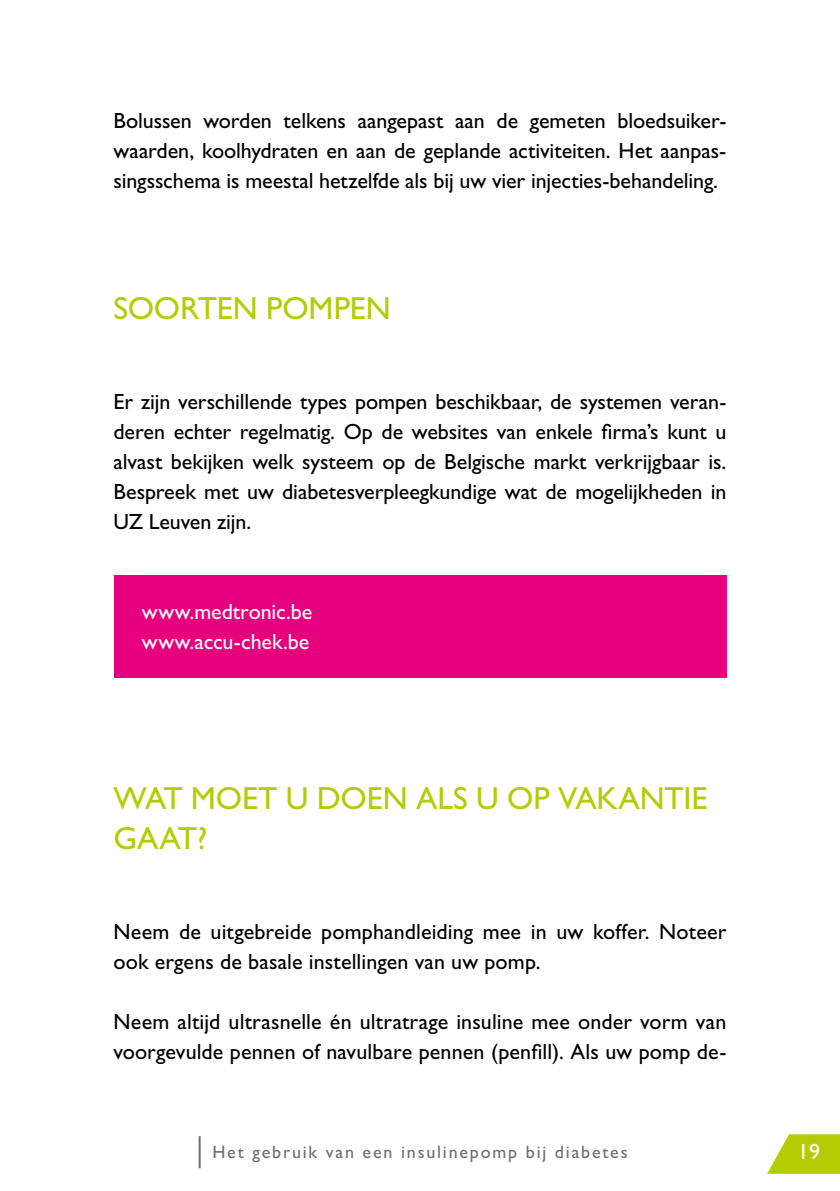
<style>
.page{position:relative;width:840px;height:1191px;background:#fff}
.page>*{position:absolute;margin:0;border:0;box-sizing:border-box;transform-origin:0 0}
.t1{font:32px/40px "Gill Sans Std";letter-spacing:-.005em;color:#b4cc04}
.t2{font:22px/30px "Gill Sans Std";color:#000;text-align:justify}
.t3{font:22px/30px "Gill Sans Std";letter-spacing:-.005em;color:#fff}
.t4{font:18px "Gill Sans Std";letter-spacing:.1em;color:#706f6f}
</style>
<div class="page">
<hr style="left:198px;top:1136px;width:2px;height:32px;background:#706f6f">
<svg style="left:767px;top:1134px;width:72px;height:39px"></svg>
<div style="left:113px;top:575px;width:613px;height:102px;background:#e6007d"></div>
<p class="t2" style="left:113px;top:106px;width:614px">Bolussen worden telkens aangepast aan de gemeten bloedsuiker&shy;waarden, koolhydraten en aan de geplande activiteiten. Het aanpas&shy;singsschema is meestal hetzelfde als bij uw vier injecties-behandeling.</p>
<h1 class="t1" style="left:113px;top:288px;width:256px">Soorten pompen</h1>
<p class="t2" style="left:113px;top:386px;width:614px">Er zijn verschillende types pompen beschikbaar, de systemen veran&shy;deren echter regelmatig. Op de websites van enkele firma’s kunt u alvast bekijken welk systeem op de Belgische markt verkrijgbaar is.<br>Bespreek met uw diabetesverpleegkundige wat de mogelijkheden in UZ Leuven zijn.</p>
<p class="t3" style="left:142px;top:596px;width:172px">www.medtronic.be www.accu-chek.be</p>
<h1 class="t1" style="left:113px;top:778px;width:581px">Wat moet u doen als u op vakantie gaat?</h1>
<p class="t2" style="left:113px;top:916px;width:614px">Neem de uitgebreide pomphandleiding mee in uw koffer. Noteer ook ergens de basale instellingen van uw pomp.</p>
<p class="t2" style="left:113px;top:1006px;width:614px">Neem altijd ultrasnelle én ultratrage insuline mee onder vorm van voorgevulde pennen of navulbare pennen (penfill). Als uw pomp de-</p>
<p class="t4" style="left:212px;top:1141px;width:416px">Het gebruik van een insulinepomp bij diabetes</p>
<p class="t3" style="left:797px;top:1136px;width:23px">19</p>
</div>
